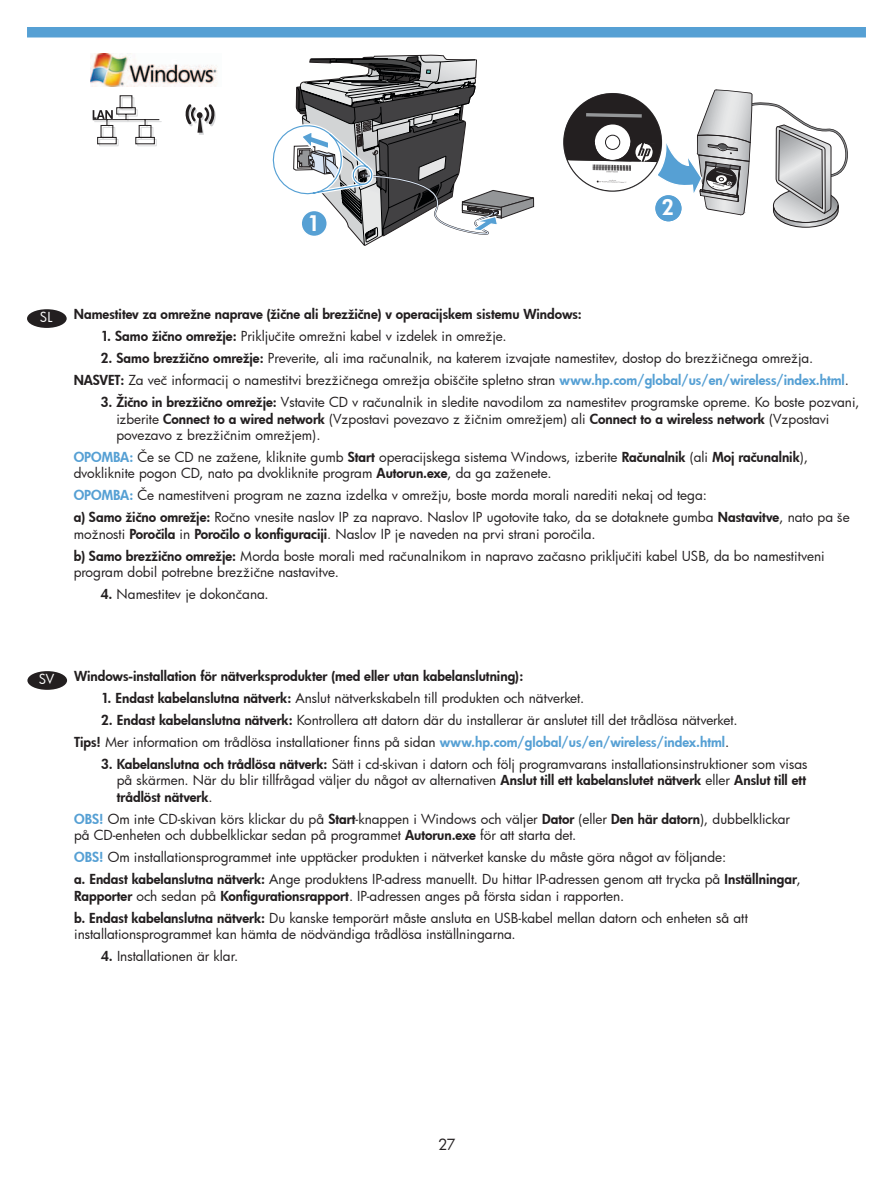
<style>
.page{position:relative;width:893px;height:1188px;background:#fff}
.page>*{position:absolute;margin:0;border:0;box-sizing:border-box;transform-origin:0 0}
.t1{font:21px "Futura Hv";color:#fff}
.t2{font:15px "Futura Bk";color:#231f20}
.t3{font:13.5px/21.9px "Futura Bk";color:#231f20}
.t4{font:13.5px "Futura Hv";color:#231f20}
.t5{font:13.5px "Futura Bk";color:#fff}
.s1{font-family:"Futura Hv"}
.s2{font-family:"Futura Hv";color:#56a0d4}
.s3{font-family:"Futura Bk"}
</style>
<div class="page">
<img style="left:91px;top:54px;width:127px;height:33px">
<svg style="left:93px;top:95px;width:69px;height:51px"></svg>
<svg style="left:185px;top:104px;width:31px;height:31px"></svg>
<svg style="left:563px;top:89px;width:284px;height:139px"></svg>
<svg style="left:272px;top:54px;width:263px;height:192px"></svg>
<div style="left:27px;top:27px;width:838px;height:11px;background:#56a0d4"></div>
<div style="left:655px;top:195px;width:26px;height:26px;background:#56a0d4;border-radius:50%"></div>
<div style="left:301px;top:210px;width:26px;height:26px;background:#56a0d4;border-radius:50%"></div>
<div style="left:300px;top:210px;width:28px;height:27px;border:2px solid #fff;border-radius:50%"></div>
<div style="left:27px;top:309px;width:40px;height:19px;background:#231f20;border-radius:50%"></div>
<div style="left:27px;top:671px;width:40px;height:19px;background:#231f20;border-radius:50%"></div>
<h1 class="t1" style="left:307px;top:209px;width:14px">1</h1>
<h1 class="t1" style="left:661px;top:193px;width:14px">2</h1>
<p class="t5" style="left:40px;top:308px;width:14px">SL</p>
<p class="t4" style="left:74px;top:305px;width:509px">Namestitev za omrežne naprave (žične ali brezžične) v operacijskem sistemu Windows:</p>
<p class="t3" style="left:101px;top:325px;width:407px"><span class="s1">1. Samo žično omrežje:</span> Priključite omrežni kabel v izdelek in omrežje.</p>
<p class="t3" style="left:74px;top:347px;width:776px;text-indent:27px"><span class="s1">2. Samo brezžično omrežje:</span> Preverite, ali ima računalnik, na katerem izvajate namestitev, dostop do brezžičnega omrežja.<br><span class="s1">NASVET:</span> Za več informacij o namestitvi brezžičnega omrežja obiščite spletno stran <span class="s2">www.hp.com/global/us/en/wireless/index.html</span>.</p>
<p class="t3" style="left:116px;top:394px;width:744px;line-height:16.5px;text-indent:-16px"><span class="s1">3. Žično in brezžično omrežje:</span> Vstavite CD v računalnik in sledite navodilom za namestitev programske opreme. Ko boste pozvani, izberite <span class="s1">Connect to a wired network</span> (Vzpostavi povezavo z žičnim omrežjem) ali <span class="s1">Connect to a wireless network</span> (Vzpostavi povezavo z brezžičnim omrežjem).</p>
<p class="t3" style="left:74px;top:448px;width:735px;line-height:16.5px"><span class="s2">OPOMBA:</span> Če se CD ne zažene, kliknite gumb <span class="s1">Start</span> operacijskega sistema Windows, izberite <span class="s1">Računalnik</span> (ali <span class="s1">Moj računalnik</span>), dvokliknite pogon CD, nato pa dvokliknite program <span class="s1">Autorun.exe</span>, da ga zaženete.</p>
<p class="t3" style="left:74px;top:484px;width:777px"><span class="s2">OPOMBA:</span> Če namestitveni program ne zazna izdelka v omrežju, boste morda morali narediti nekaj od tega:<br><span class="s1">a) Samo žično omrežje:</span> Ročno vnesite naslov IP za napravo. Naslov IP ugotovite tako, da se dotaknete gumba <span class="s1">Nastavitve</span>, nato pa še</p>
<p class="t3" style="left:74px;top:523px;width:752px">možnosti <span class="s1">Poročila</span> in <span class="s1">Poročilo o konfiguraciji</span>. Naslov IP je naveden na prvi strani poročila.<br><span class="s1">b) Samo brezžično omrežje:</span> Morda boste morali med računalnikom in napravo začasno priključiti kabel USB, da bo namestitveni</p>
<p class="t3" style="left:74px;top:561px;width:266px">program dobil potrebne brezžične nastavitve.</p>
<p class="t3" style="left:101px;top:583px;width:169px"><span class="s1">4.</span> Namestitev je dokončana.</p>
<p class="t5" style="left:39px;top:670px;width:17px">SV</p>
<p class="t4" style="left:74px;top:667px;width:450px">Windows-installation för nätverksprodukter (med eller utan kabelanslutning):</p>
<p class="t3" style="left:101px;top:687px;width:484px"><span class="s1">1. Endast kabelanslutna nätverk:</span> Anslut nätverkskabeln till produkten och nätverket.</p>
<p class="t3" style="left:74px;top:709px;width:664px;text-indent:27px"><span class="s1">2. Endast kabelanslutna nätverk:</span> Kontrollera att datorn där du installerar är anslutet till det trådlösa nätverket.<br><span class="s1">Tips!</span> Mer information om trådlösa installationer finns på sidan <span class="s2">www.hp.com/global/us/en/wireless/index.html</span>.</p>
<p class="t3" style="left:101px;top:756px;width:707px;line-height:16.5px;text-align:right"><span class="s1">3. Kabelanslutna och trådlösa nätverk:</span> Sätt i cd-skivan i datorn och följ programvarans installationsinstruktioner som visas på skärmen. När du blir tillfrågad väljer du något av alternativen <span class="s1">Anslut till ett kabelanslutet nätverk</span> eller <span class="s1">Anslut till ett</span></p>
<p class="t4" style="left:117px;top:788px;width:97px">trådlöst nätverk<span class="s3">.</span></p>
<p class="t3" style="left:74px;top:810px;width:717px;line-height:16.5px"><span class="s2">OBS!</span> Om inte CD-skivan körs klickar du på <span class="s1">Start</span>-knappen i Windows och väljer <span class="s1">Dator</span> (eller <span class="s1">Den här datorn</span>), dubbelklickar på CD-enheten och dubbelklickar sedan på programmet <span class="s1">Autorun.exe</span> för att starta det.</p>
<p class="t3" style="left:74px;top:846px;width:728px"><span class="s2">OBS!</span> Om installationsprogrammet inte upptäcker produkten i nätverket kanske du måste göra något av följande:<br><span class="s1">a. Endast kabelanslutna nätverk:</span> Ange produktens IP-adress manuellt. Du hittar IP-adressen genom att trycka på <span class="s1">Inställningar</span>,</p>
<p class="t3" style="left:74px;top:884px;width:675px"><span class="s1">Rapporter</span> och sedan på <span class="s1">Konfigurationsrapport</span>. IP-adressen anges på första sidan i rapporten.<br><span class="s1">b. Endast kabelanslutna nätverk:</span> Du kanske temporärt måste ansluta en USB-kabel mellan datorn och enheten så att</p>
<p class="t3" style="left:74px;top:923px;width:443px">installationsprogrammet kan hämta de nödvändiga trådlösa inställningarna.</p>
<p class="t3" style="left:101px;top:945px;width:139px"><span class="s1">4.</span> Installationen är klar.</p>
<p class="t2" style="left:438px;top:1134px;width:19px">27</p>
</div>
